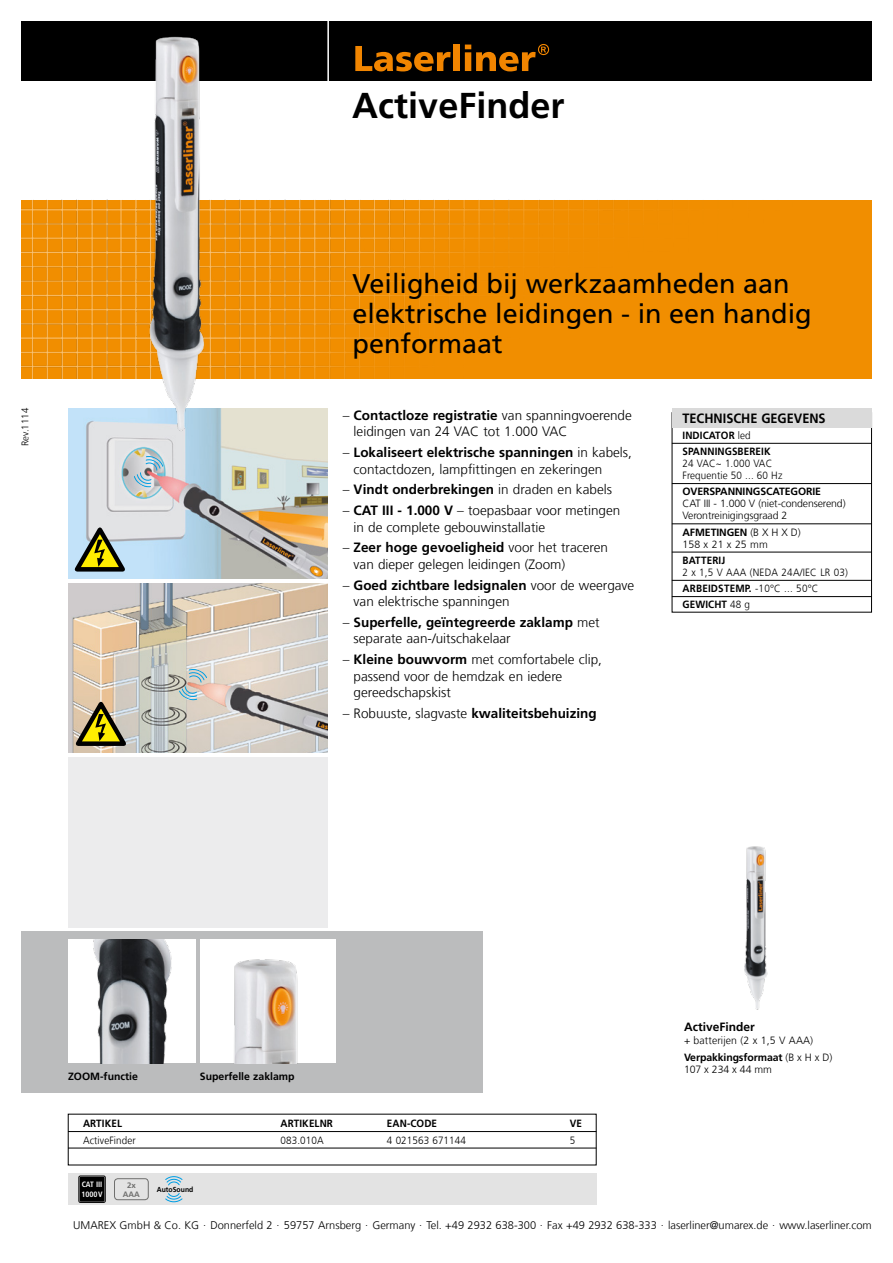
<style>
.page{position:relative;width:893px;height:1263px;background:#fff}
.page>*{position:absolute;margin:0;border:0;box-sizing:border-box;transform-origin:0 0}
.t1{font:700 36px "Frutiger LT Com";color:#000}
.t2{font:27px/30px "Frutiger LT Com";color:#000}
.t3{font:300 13.5px/16.5px "Frutiger LT Com";color:#000}
.t4{font:700 13.5px/16.5px "Frutiger LT Com";color:#000}
.t5{font:700 13.5px "Frutiger LT Com";color:#000;scale:.94 1}
.Body_bold_EU{font:700 12px "Frutiger LT Com";color:#000}
.t6{font:300 11.1px "Frutiger LT Com";color:#000}
.Body_light_EU{font:300 10.5px/12px "Frutiger LT Com";letter-spacing:.01em;color:#000;scale:.94 1}
.Body_light_EU-2{font:300 10.5px/12px "Frutiger LT Com";letter-spacing:-.01em;color:#000}
.t7{font:700 10.5px "Frutiger LT Com";letter-spacing:.01em;color:#000;scale:.94 1}
.Body_light_EU-3{font:300 10.5px/12px "Frutiger LT Com";letter-spacing:.01em;color:#000}
.t8{font:700 10.5px "Frutiger LT Com";letter-spacing:.01em;color:#000}
.t9{font:300 9.6px "Frutiger LT Com";color:#000}
.t10{font:700 condensed 7.8px "Frutiger LT Com";color:#fff}
.t11{font:700 7.8px "Frutiger LT Com";color:#6f6f6e}
.t12{font:700 7.2px "Frutiger LT Com";color:#000;scale:.94 1}
.s1{font-weight:700}
.s2{font-weight:300}
</style>
<div class="page">
<div style="left:68px;top:757px;width:259px;height:170px;background:#ececed"></div>
<div style="left:68px;top:1174px;width:528px;height:31px;background:#e3e3e3"></div>
<div style="left:114px;top:1178px;width:34px;height:22px;border:1px solid #6f6f6e;border-radius:3px"></div>
<div style="left:79px;top:1176px;width:26px;height:26px;border:1px solid #000;border-radius:2px"></div>
<div style="left:80px;top:1177px;width:25px;height:25px;background:#000"></div>
<svg style="left:165px;top:1176px;width:18px;height:10px"></svg>
<svg style="left:165px;top:1193px;width:18px;height:9px"></svg>
<img style="left:68px;top:583px;width:259px;height:169px">
<img style="left:21px;top:200px;width:851px;height:178px">
<div style="left:21px;top:21px;width:851px;height:60px;background:#000"></div>
<hr style="left:327px;top:20px;width:2px;height:62px;background:#fff">
<img style="left:744px;top:846px;width:24px;height:164px">
<div style="left:21px;top:931px;width:462px;height:162px;background:#bbbcbd"></div>
<img style="left:68px;top:940px;width:128px;height:123px">
<img style="left:201px;top:940px;width:135px;height:123px">
<img style="left:68px;top:408px;width:259px;height:170px">
<svg style="left:355px;top:46px;width:96px;height:25px"></svg>
<div style="left:454px;top:44px;width:6px;height:27px;background:#f18500"></div>
<svg style="left:465px;top:44px;width:84px;height:27px"></svg>
<img style="left:92px;top:36px;width:168px;height:404px">
<svg style="left:74px;top:527px;width:51px;height:45px;background:#969c6d"></svg>
<svg style="left:75px;top:702px;width:51px;height:44px;background:#9b9151"></svg>
<svg style="left:133px;top:455px;width:31px;height:33px"></svg>
<svg style="left:178px;top:668px;width:30px;height:33px"></svg>
<div style="left:672px;top:412px;width:200px;height:200px;border:1px solid #000"></div>
<div style="left:672px;top:408px;width:200px;height:19px;background:#dadada"></div>
<hr style="left:672px;top:443px;width:200px;height:1px;background:#000">
<hr style="left:672px;top:483px;width:200px;height:1px;background:#000">
<hr style="left:672px;top:524px;width:200px;height:1px;background:#000">
<hr style="left:672px;top:552px;width:200px;height:1px;background:#000">
<hr style="left:672px;top:580px;width:200px;height:1px;background:#000">
<hr style="left:672px;top:596px;width:200px;height:1px;background:#000">
<hr style="left:68px;top:1131px;width:528px;height:1px;background:#000">
<hr style="left:68px;top:1148px;width:528px;height:1px;background:#000">
<p class="t9" style="left:20px;top:446px;width:39px;rotate:-90deg">Rev.1114</p>
<p class="t1" style="left:352px;top:84px;width:214px">ActiveFinder</p>
<p class="t2" style="left:353px;top:268px;width:461px">Veiligheid bij werkzaamheden aan elektrische leidingen - in een handig penformaat</p>
<p class="t3" style="left:354px;top:407px;width:280px;text-indent:-11px">– <span class="s1">Contactloze registratie</span> van spanningvoerende leidingen van 24 VAC tot 1.000 VAC</p>
<p class="t3" style="left:354px;top:444px;width:280px;text-indent:-11px">– <span class="s1">Lokaliseert elektrische spanningen</span> in kabels, contactdozen, lampfittingen en zekeringen</p>
<p class="t4" style="left:343px;top:481px;width:271px"><span class="s2">–</span> Vindt onderbrekingen <span class="s2">in draden en kabels</span></p>
<p class="t3" style="left:354px;top:502px;width:268px;text-indent:-11px">– <span class="s1">CAT III - 1.000 V</span> – toepasbaar voor metingen in de complete gebouwinstallatie</p>
<p class="t3" style="left:354px;top:540px;width:256px;text-indent:-11px">– <span class="s1">Zeer hoge gevoeligheid</span> voor het traceren van dieper gelegen leidingen (Zoom)</p>
<p class="t3" style="left:354px;top:577px;width:282px;text-indent:-11px">– <span class="s1">Goed zichtbare ledsignalen</span> voor de weergave van elektrische spanningen</p>
<p class="t4" style="left:354px;top:614px;width:247px;text-indent:-11px"><span class="s2">–</span> Superfelle, geïntegreerde zaklamp <span class="s2">met separate aan-/uitschakelaar</span></p>
<p class="t3" style="left:354px;top:651px;width:250px;text-indent:-11px">– <span class="s1">Kleine bouwvorm</span> met comfortabele clip, passend voor de hemdzak en iedere gereedschapskist</p>
<p class="t3" style="left:343px;top:705px;width:255px">– Robuuste, slagvaste <span class="s1">kwaliteitsbehuizing</span></p>
<p class="t5" style="left:682px;top:410px;width:154px">TECHNISCHE GEGEVENS</p>
<p class="t7" style="left:682px;top:429px;width:74px">INDICATOR <span class="s2">led</span></p>
<p class="Body_light_EU" style="left:682px;top:446px;width:108px"><span class="s1">SPANNINGSBEREIK<br></span>24 VAC~ 1.000 VAC<br>Frequentie 50 ... 60 Hz</p>
<p class="Body_light_EU-2" style="left:682px;top:486px;width:165px"><span class="s1">OVERSPANNINGSCATEGORIE<br></span>CAT III - 1.000 V (niet-condenserend)<br>Verontreinigingsgraad 2</p>
<p class="Body_light_EU-3" style="left:682px;top:526px;width:120px"><span class="s1">AFMETINGEN</span> (B X H X D)<br>158 x 21 x 25 mm</p>
<p class="Body_light_EU" style="left:682px;top:554px;width:178px"><span class="s1">BATTERIJ<br></span>2 x 1,5 V AAA (NEDA 24A/IEC LR 03)</p>
<p class="t7" style="left:682px;top:582px;width:146px">ARBEIDSTEMP. <span class="s2">-10°C ... 50°C</span></p>
<p class="t7" style="left:682px;top:599px;width:73px">GEWICHT <span class="s2">48 g</span></p>
<p class="t8" style="left:68px;top:1070px;width:72px">ZOOM-functie</p>
<p class="t8" style="left:200px;top:1070px;width:96px">Superfelle zaklamp</p>
<p class="t7" style="left:83px;top:1117px;width:43px">ARTIKEL</p>
<p class="t7" style="left:281px;top:1117px;width:57px">ARTIKELNR</p>
<p class="t7" style="left:387px;top:1117px;width:55px">EAN-CODE</p>
<p class="t7" style="left:570px;top:1117px;width:14px">VE</p>
<p class="Body_light_EU" style="left:83px;top:1134px;width:58px">ActiveFinder</p>
<p class="Body_light_EU" style="left:281px;top:1134px;width:47px">083.010A</p>
<p class="Body_light_EU" style="left:387px;top:1134px;width:86px">4 021563 671144</p>
<p class="Body_light_EU" style="left:570px;top:1134px;width:7px">5</p>
<p class="t10" style="left:82px;top:1180px;width:22px">CAT III</p>
<p class="t10" style="left:82px;top:1189px;width:23px">1000V</p>
<p class="t11" style="left:127px;top:1180px;width:10px">2x</p>
<p class="t11" style="left:123px;top:1189px;width:19px">AAA</p>
<p class="t12" style="left:157px;top:1185px;width:40px">AutoSound</p>
<p class="Body_bold_EU" style="left:684px;top:1020px;width:72px">ActiveFinder</p>
<p class="Body_light_EU-3" style="left:684px;top:1034px;width:131px">+ batterijen (2 x 1,5 V AAA)</p>
<p class="Body_light_EU-2" style="left:684px;top:1051px;width:150px;line-height:12.6px"><span class="s1">Verpakkingsformaat</span> (B x H x D)<br>107 x 234 x 44 mm</p>
<p class="t6" style="left:73px;top:1218px;width:800px">UMAREX GmbH &amp; Co. KG . Donnerfeld 2 . 59757 Arnsberg . Germany . Tel. +49 2932 638-300 . Fax +49 2932 638-333 . laserliner@umarex.de . www.laserliner.com</p>
</div>
